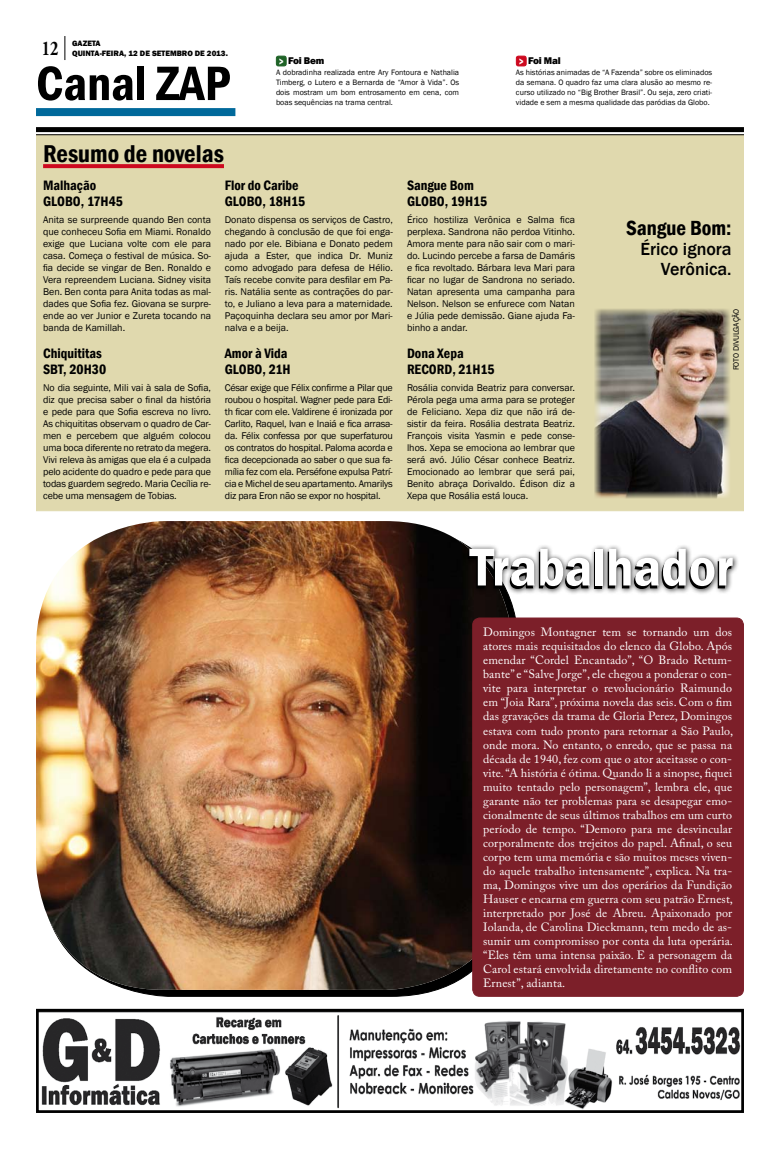
<style>
.page{position:relative;width:780px;height:1149px;background:#fff}
.page>*{position:absolute;margin:0;border:0;box-sizing:border-box;transform-origin:0 0}
.t1{font:600 55px "Franklin Gothic";color:#fff;scale:.93 1}
.t2{font:600 condensed 50px "Franklin Gothic";color:#000}
.t3{font:600 condensed 25px "Franklin Gothic";color:#000}
.t4{font:600 condensed 21px "Franklin Gothic";color:#000}
.t5{font:700 20.8px "Adobe Garamond Pro";color:#000;scale:.77 1}
.t6{font:500 18px/20px "Franklin Gothic";color:#000;text-align:right}
.t7{font:600 condensed 14px/16px "Franklin Gothic";color:#000}
.t8{font:12px/14px "Adobe Caslon Pro";letter-spacing:.01em;color:#fff;text-align:justify}
.t9{font:10px/12px "Franklin Gothic";color:#000;text-align:justify}
.t10{font:800 10px "Franklin Gothic";letter-spacing:-.02em;color:#000}
.t11{font:8px/10px "Franklin Gothic";color:#000;text-align:justify}
.t12{font:800 8px/10px "Franklin Gothic";color:#000}
.s1{font-family:"Arial";font-weight:900;color:#fff}
</style>
<div class="page">
<div style="left:36px;top:134px;width:708px;height:377px;background:#e0d9ae;border:1px solid #e0d9ae"></div>
<svg style="left:43px;top:164px;width:181px;height:4px"></svg>
<img style="left:604px;top:318px;width:115px;height:169px">
<svg style="left:604px;top:487px;width:115px;height:12px"></svg>
<svg style="left:594px;top:318px;width:10px;height:180px;background:#8e8a78"></svg>
<svg style="left:719px;top:318px;width:11px;height:180px;background:#a9a392"></svg>
<svg style="left:594px;top:308px;width:136px;height:10px"></svg>
<img style="left:40px;top:1012px;width:700px;height:96px">
<div style="left:36px;top:1008px;width:708px;height:104px;border:3px solid #000"></div>
<svg style="left:64px;top:36px;width:1px;height:24px"></svg>
<div style="left:36px;top:108px;width:199px;height:8px;background:#00699b"></div>
<div style="left:276px;top:56px;width:10px;height:10px;background:#1f6327;border-radius:2px"></div>
<div style="left:276px;top:56px;width:10px;height:10px;border:1px solid #1f6327;border-radius:2px"></div>
<div style="left:516px;top:56px;width:10px;height:10px;background:#cd091f;border-radius:2px"></div>
<div style="left:516px;top:56px;width:10px;height:10px;border:1px solid #cd091f;border-radius:2px"></div>
<div style="left:36px;top:127px;width:708px;height:5px;background:#000"></div>
<hr style="left:36px;top:134px;width:708px;height:1px;background:#000">
<img style="left:36px;top:521px;width:436px;height:468px">
<div style="left:463px;top:544px;width:317px;height:86px;background:#000;opacity:.75"></div>
<div style="left:472px;top:618px;width:271px;height:377px;background:#7c1f29;border-radius:7px"></div>
<div style="left:472px;top:617px;width:272px;height:379px;border:1px solid #7c1f29;border-radius:7px"></div>
<h3 class="t5" style="left:42px;top:36px;width:23px">12</h3>
<p class="t12" style="left:72px;top:38px;width:157px">GAZETA<br>QUINTA-FEIRA, 12 DE SETEMBRO DE 2013.</p>
<h2 class="t2" style="left:36px;top:50px;width:196px">Canal ZAP</h2>
<p class="t11" style="left:276px;top:67px;width:185px">A dobradinha realizada entre Ary Fontoura e Nathalia Timberg, o Lutero e a Bernarda de “Amor à Vida”. Os dois mostram um bom entrosamento em cena, com boas sequências na trama central.</p>
<p class="t10" style="left:279px;top:55px;width:47px"><span class="s1">&gt;</span> Foi Bem</p>
<p class="t10" style="left:519px;top:55px;width:43px"><span class="s1">&gt;</span> Foi Mal</p>
<p class="t11" style="left:516px;top:67px;width:198px">As histórias animadas de “A Fazenda” sobre os eliminados da semana. O quadro faz uma clara alusão ao mesmo re&shy;curso utilizado no “Big Brother Brasil”. Ou seja, zero criati&shy;vidade e sem a mesma qualidade das paródias da Globo.</p>
<h3 class="t3" style="left:43px;top:136px;width:182px">Resumo de novelas</h3>
<h3 class="t7" style="left:43px;top:177px;width:81px">Malhação<br>GLOBO, 17H45</h3>
<p class="t9" style="left:43px;top:214px;width:169px">Anita se surpreende quando Ben conta que conheceu Sofia em Miami. Ronaldo exige que Luciana volte com ele para casa. Começa o festival de música. So&shy;fia decide se vingar de Ben. Ronaldo e Vera repreendem Luciana. Sidney visita Ben. Ben conta para Anita todas as mal&shy;dades que Sofia fez. Giovana se surpre&shy;ende ao ver Junior e Zureta tocando na banda de Kamillah.</p>
<h3 class="t7" style="left:43px;top:345px;width:65px">Chiquititas<br>SBT, 20H30</h3>
<p class="t9" style="left:43px;top:382px;width:169px">No dia seguinte, Mili vai à sala de Sofia, diz que precisa saber o final da história e pede para que Sofia escreva no livro.<br>As chiquititas observam o quadro de Car&shy;men e percebem que alguém colocou uma boca diferente no retrato da megera.<br>Vivi releva às amigas que ela é a culpada pelo acidente do quadro e pede para que todas guardem segredo. Maria Cecília re&shy;cebe uma mensagem de Tobias.</p>
<h3 class="t7" style="left:225px;top:177px;width:82px">Flor do Caribe<br>GLOBO, 18H15</h3>
<p class="t9" style="left:225px;top:214px;width:169px">Donato dispensa os serviços de Castro, chegando à conclusão de que foi enga&shy;nado por ele. Bibiana e Donato pedem ajuda a Ester, que indica Dr. Muniz como advogado para defesa de Hélio.<br>Taís recebe convite para desfilar em Pa&shy;ris. Natália sente as contrações do par&shy;to, e Juliano a leva para a maternidade.<br>Paçoquinha declara seu amor por Mari&shy;nalva e a beija.</p>
<h3 class="t7" style="left:225px;top:345px;width:67px">Amor à Vida<br>GLOBO, 21H</h3>
<p class="t9" style="left:225px;top:382px;width:169px">César exige que Félix confirme a Pilar que roubou o hospital. Wagner pede para Edi&shy;th ficar com ele. Valdirene é ironizada por Carlito, Raquel, Ivan e Inaiá e fica arrasa&shy;da. Félix confessa por que superfaturou os contratos do hospital. Paloma acorda e fica decepcionada ao saber o que sua fa&shy;mília fez com ela. Perséfone expulsa Patrí&shy;cia e Michel de seu apartamento. Amarilys diz para Eron não se expor no hospital.</p>
<h3 class="t7" style="left:407px;top:177px;width:82px">Sangue Bom<br>GLOBO, 19H15</h3>
<p class="t9" style="left:407px;top:214px;width:169px">Érico hostiliza Verônica e Salma fica perplexa. Sandrona não perdoa Vitinho.<br>Amora mente para não sair com o mari&shy;do. Lucindo percebe a farsa de Damáris e fica revoltado. Bárbara leva Mari para ficar no lugar de Sandrona no seriado.<br>Natan apresenta uma campanha para Nelson. Nelson se enfurece com Natan e Júlia pede demissão. Giane ajuda Fa&shy;binho a andar.</p>
<h3 class="t7" style="left:407px;top:345px;width:89px">Dona Xepa<br>RECORD, 21H15</h3>
<p class="t9" style="left:407px;top:382px;width:169px">Rosália convida Beatriz para conversar.<br>Pérola pega uma arma para se proteger de Feliciano. Xepa diz que não irá de&shy;sistir da feira. Rosália destrata Beatriz.<br>François visita Yasmin e pede conse&shy;lhos. Xepa se emociona ao lembrar que será avó. Júlio César conhece Beatriz.<br>Emocionado ao lembrar que será pai, Benito abraça Dorivaldo. Édison diz a Xepa que Rosália está louca.</p>
<h3 class="t4" style="left:626px;top:214px;width:107px">Sangue Bom:</h3>
<h3 class="t6" style="left:640px;top:239px;width:93px">Érico ignora<br>Verônica.</h3>
<p class="t11" style="left:731px;top:370px;width:62px;rotate:-90deg">foto divulgação</p>
<h1 class="t1" style="left:469px;top:533px;width:286px">Trabalhador</h1>
<p class="t8" style="left:483px;top:625px;width:251px">Domingos Montagner tem se tornando um dos atores mais requisitados do elenco da Globo. Após emendar “Cordel Encantado”, “O Brado Retum&shy;bante’’ e “Salve Jorge”, ele chegou a ponderar o con&shy;vite para interpretar o revolucionário Raimundo em “Joia Rara”, próxima novela das seis. Com o fim das gravações da trama de Gloria Perez, Domingos estava com tudo pronto para retornar a São Paulo, onde mora. No entanto, o enredo, que se passa na década de 1940, fez com que o ator aceitasse o con&shy;vite. “A história é ótima. Quando li a sinopse, fiquei muito tentado pelo personagem”, lembra ele, que garante não ter problemas para se desapegar emo&shy;cionalmente de seus últimos trabalhos em um curto período de tempo. “Demoro para me desvincular corporalmente dos trejeitos do papel. Afinal, o seu corpo tem uma memória e são muitos meses viven&shy;do aquele trabalho intensamente”, explica. Na tra&shy;ma, Domingos vive um dos operários da Fundição Hauser e encarna em guerra com seu patrão Ernest, interpretado por José de Abreu. Apaixonado por Iolanda, de Carolina Dieckmann, tem medo de as&shy;sumir um compromisso por conta da luta operária. “Eles têm uma intensa paixão. E a personagem da Carol estará envolvida diretamente no conflito com Ernest”, adianta.</p>
</div>
